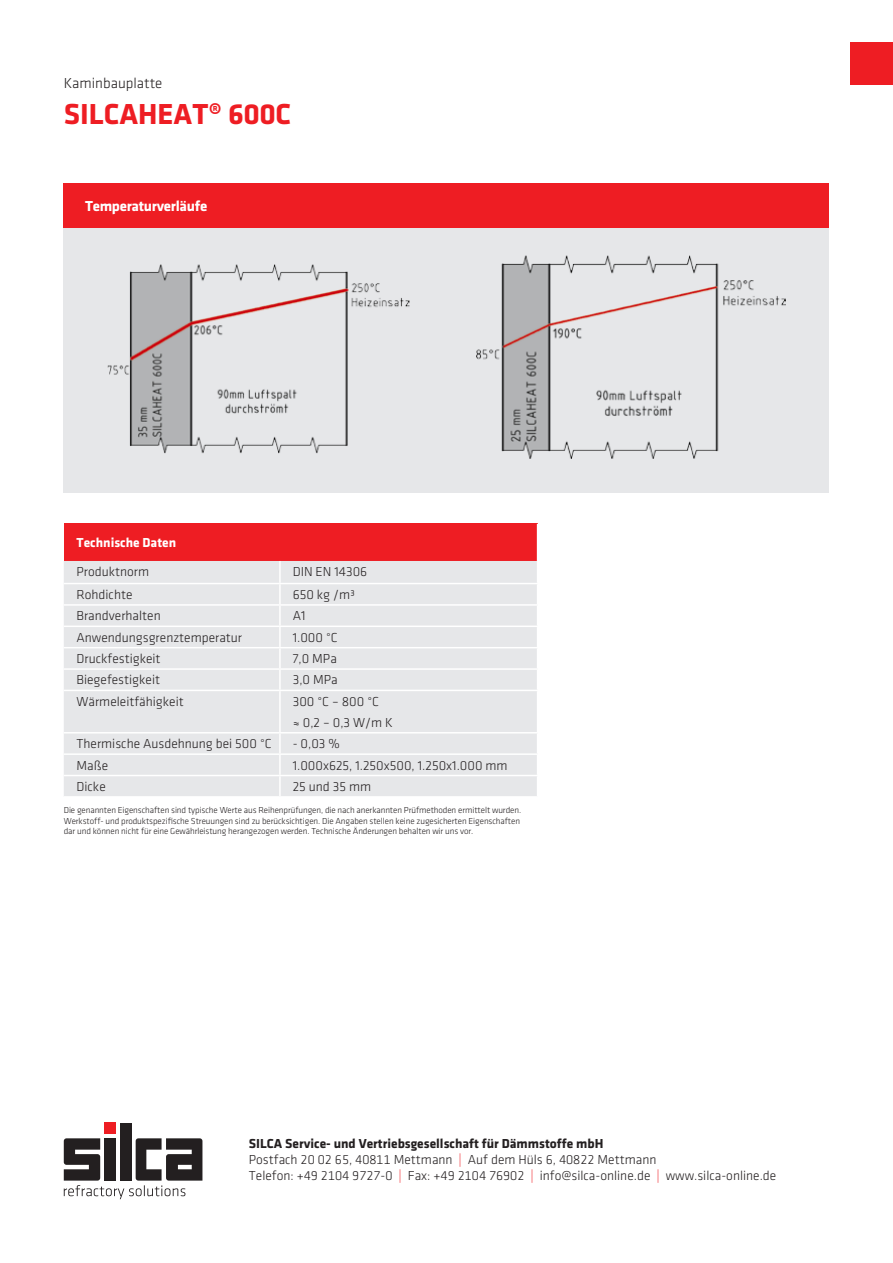
<style>
.page{position:relative;width:893px;height:1263px;background:#fff}
.page>*{position:absolute;margin:0;border:0;box-sizing:border-box;transform-origin:0 0}
.t1{font:700 30px "Klavika";color:#ee1d23}
.t2{font:700 15px "Klavika";letter-spacing:-.02em;color:#fff}
.t3{font:15px "Klavika Light TF";color:#231f20}
.t4{font:300 13.5px "Klavika";color:#231f20}
.t5{font:13.5px "Klavika Light TF";color:#231f20}
.t6{font:700 13.5px "Klavika";color:#231f20}
.t7{font:700 13.5px "Klavika";color:#fff}
.t8{font:9px/10.5px "Klavika Light TF";letter-spacing:-.01em;color:#231f20}
.s1{color:#ee1d23}
</style>
<div class="page">
<div style="left:850px;top:43px;width:43px;height:42px;background:#ee1d23"></div>
<div style="left:120px;top:1123px;width:11px;height:57px;background:#231f20"></div>
<svg style="left:64px;top:1138px;width:138px;height:61px"></svg>
<div style="left:105px;top:1123px;width:11px;height:11px;background:#ee1d23"></div>
<div style="left:64px;top:227px;width:765px;height:266px;background:#e6e7e9"></div>
<img style="left:477px;top:255px;width:308px;height:203px">
<img style="left:107px;top:264px;width:302px;height:190px">
<div style="left:64px;top:183px;width:765px;height:44px;background:#ee1d23"></div>
<div style="left:64px;top:524px;width:474px;height:37px;background:#ee1d23"></div>
<div style="left:64px;top:561px;width:473px;height:235px;background:#e6e7e9"></div>
<hr style="left:64px;top:583px;width:216px;height:1px;background:#fff">
<hr style="left:280px;top:583px;width:258px;height:1px;background:#fff">
<hr style="left:64px;top:604px;width:216px;height:2px;background:#fff">
<hr style="left:280px;top:604px;width:258px;height:2px;background:#fff">
<hr style="left:64px;top:625px;width:216px;height:2px;background:#fff">
<hr style="left:280px;top:625px;width:258px;height:2px;background:#fff">
<hr style="left:64px;top:647px;width:216px;height:1px;background:#fff">
<hr style="left:280px;top:647px;width:258px;height:1px;background:#fff">
<hr style="left:64px;top:668px;width:216px;height:2px;background:#fff">
<hr style="left:280px;top:668px;width:258px;height:2px;background:#fff">
<hr style="left:64px;top:690px;width:216px;height:1px;background:#fff">
<hr style="left:280px;top:690px;width:258px;height:1px;background:#fff">
<hr style="left:64px;top:732px;width:216px;height:1px;background:#fff">
<hr style="left:280px;top:732px;width:258px;height:1px;background:#fff">
<hr style="left:64px;top:753px;width:216px;height:2px;background:#fff">
<hr style="left:280px;top:753px;width:258px;height:2px;background:#fff">
<hr style="left:64px;top:775px;width:216px;height:1px;background:#fff">
<hr style="left:280px;top:775px;width:258px;height:1px;background:#fff">
<hr style="left:537px;top:524px;width:1px;height:37px;background:#fff">
<hr style="left:279px;top:561px;width:2px;height:22px;background:#fff">
<hr style="left:279px;top:584px;width:2px;height:20px;background:#fff">
<svg style="left:279px;top:606px;width:2px;height:19px"></svg>
<hr style="left:279px;top:627px;width:2px;height:20px;background:#fff">
<hr style="left:279px;top:648px;width:2px;height:20px;background:#fff">
<hr style="left:279px;top:670px;width:2px;height:20px;background:#fff">
<hr style="left:279px;top:691px;width:2px;height:41px;background:#fff">
<hr style="left:279px;top:733px;width:2px;height:20px;background:#fff">
<hr style="left:279px;top:755px;width:2px;height:20px;background:#fff">
<hr style="left:279px;top:776px;width:2px;height:20px;background:#fff">
<p class="t3" style="left:64px;top:75px;width:100px">Kaminbauplatte</p>
<p class="t1" style="left:64px;top:98px;width:229px">SILCAHEAT® 600C</p>
<p class="t2" style="left:85px;top:197px;width:124px">Temperaturverläufe</p>
<p class="t7" style="left:77px;top:535px;width:101px">Technische Daten</p>
<p class="t4" style="left:77px;top:565px;width:74px">Produktnorm</p>
<p class="t4" style="left:293px;top:565px;width:76px">DIN EN 14306</p>
<p class="t4" style="left:77px;top:587px;width:58px">Rohdichte</p>
<p class="t4" style="left:293px;top:587px;width:64px">650 kg /m³</p>
<p class="t4" style="left:77px;top:609px;width:86px">Brandverhalten</p>
<p class="t4" style="left:293px;top:609px;width:14px">A1</p>
<p class="t4" style="left:77px;top:630px;width:167px">Anwendungsgrenztemperatur</p>
<p class="t4" style="left:293px;top:630px;width:47px">1.000 °C</p>
<p class="t4" style="left:77px;top:651px;width:86px">Druckfestigkeit</p>
<p class="t4" style="left:293px;top:651px;width:46px">7,0 MPa</p>
<p class="t4" style="left:77px;top:673px;width:85px">Biegefestigkeit</p>
<p class="t4" style="left:293px;top:673px;width:47px">3,0 MPa</p>
<p class="t4" style="left:77px;top:694px;width:109px">Wärmeleitfähigkeit</p>
<p class="t4" style="left:293px;top:694px;width:88px">300 °C – 800 °C</p>
<p class="t4" style="left:293px;top:715px;width:102px">≈ 0,2 – 0,3 W/m K</p>
<p class="t4" style="left:77px;top:737px;width:197px">Thermische Ausdehnung bei 500 °C</p>
<p class="t4" style="left:293px;top:737px;width:49px">- 0,03 %</p>
<p class="t4" style="left:77px;top:758px;width:33px">Maße</p>
<p class="t4" style="left:293px;top:758px;width:216px">1.000x625, 1.250x500, 1.250x1.000 mm</p>
<p class="t4" style="left:77px;top:779px;width:31px">Dicke</p>
<p class="t4" style="left:293px;top:779px;width:80px">25 und 35 mm</p>
<p class="t8" style="left:64px;top:805px;width:459px">Die genannten Eigenschaften sind typische Werte aus Reihenprüfungen, die nach anerkannten Prüfmethoden ermittelt wurden.<br>Werkstoff- und produktspezifische Streuungen sind zu berücksichtigen. Die Angaben stellen keine zugesicherten Eigenschaften dar und können nicht für eine Gewährleistung herangezogen werden. Technische Änderungen behalten wir uns vor.</p>
<p class="t6" style="left:249px;top:1135px;width:356px">SILCA Service- und Vertriebsgesellschaft für Dämmstoffe mbH</p>
<p class="t5" style="left:249px;top:1152px;width:409px">Postfach 20 02 65, 40811 Mettmann <span class="s1">|</span> Auf dem Hüls 6, 40822 Mettmann</p>
<p class="t5" style="left:249px;top:1168px;width:529px">Telefon: +49 2104 9727-0 <span class="s1">|</span> Fax: +49 2104 76902 <span class="s1">|</span> info@silca-online.de <span class="s1">|</span> www.silca-online.de</p>
</div>
